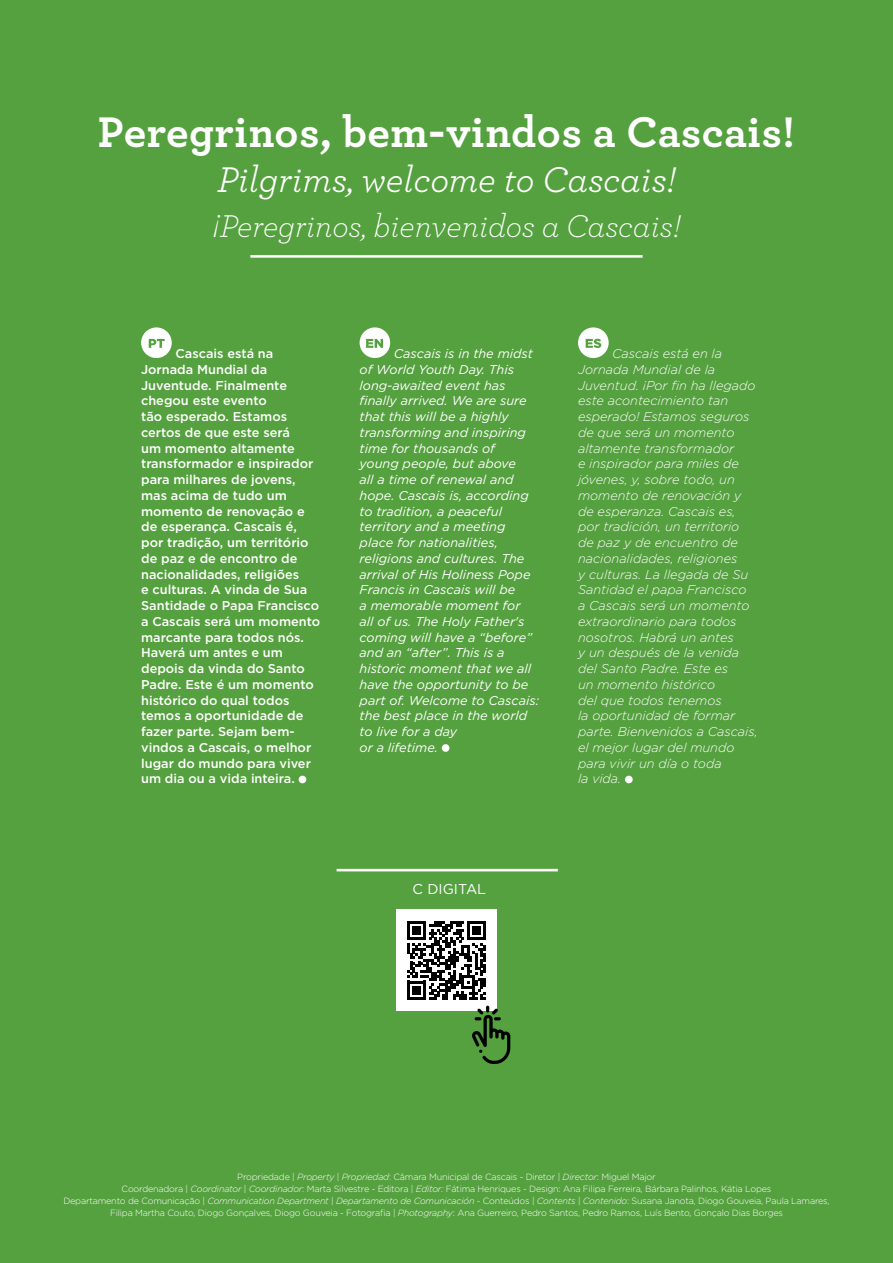
<style>
.page{position:relative;width:893px;height:1263px;background:#55a13f}
.page>*{position:absolute;margin:0;border:0;box-sizing:border-box;transform-origin:0 0}
.t1{font:700 45px "Archer";letter-spacing:.01em;color:#fff}
.t2{font:italic 37.5px "Archer";color:#fff}
.t3{font:italic 300 33px "Archer";color:#fff}
.t4{font:14.25px "Gotham";color:#fff}
.t5{font:italic 300 12.75px/15.8px "Gotham";color:#fff}
.t6{font:500 12.75px/15.8px "Gotham";color:#fff}
.t7{font:italic 12.75px/15.8px "Gotham";color:#fff}
.t8{font:300 9px/12px "Gotham";letter-spacing:-.02em;color:#fff;text-align:center}
.s1{font-style:italic}
</style>
<div class="page">
<div style="left:141px;top:327px;width:31px;height:31px;background:#fff;border-radius:50%"></div>
<svg style="left:149px;top:339px;width:16px;height:9px"></svg>
<div style="left:299px;top:776px;width:7px;height:7px;background:#fff;border-radius:50%"></div>
<div style="left:360px;top:327px;width:30px;height:31px;background:#fff;border-radius:50%"></div>
<svg style="left:366px;top:339px;width:17px;height:9px"></svg>
<div style="left:442px;top:744px;width:7px;height:8px;background:#fff;border-radius:50%"></div>
<div style="left:578px;top:327px;width:31px;height:31px;background:#fff;border-radius:50%"></div>
<svg style="left:586px;top:339px;width:15px;height:9px"></svg>
<div style="left:625px;top:776px;width:8px;height:7px;background:#fff;border-radius:50%"></div>
<hr style="left:250px;top:255px;width:393px;height:3px;background:#fff">
<hr style="left:337px;top:869px;width:221px;height:2px;background:#fff">
<div style="left:396px;top:910px;width:101px;height:101px;background:#fff"></div>
<svg style="left:407px;top:921px;width:79px;height:79px"></svg>
<svg style="left:472px;top:1006px;width:38px;height:58px"></svg>
<h1 class="t1" style="left:98px;top:96px;width:699px">Peregrinos, bem-vindos a Cascais!</h1>
<h2 class="t2" style="left:217px;top:152px;width:460px">Pilgrims, welcome to Cascais!</h2>
<h3 class="t3" style="left:212px;top:203px;width:469px">¡Peregrinos, bienvenidos a Cascais!</h3>
<p class="t6" style="left:141px;top:345px;width:181px;text-indent:34px">Cascais está na<br>Jornada Mundial da<br>Juventude. Finalmente chegou este evento<br>tão esperado. Estamos certos de que este será<br>um momento altamente transformador e inspirador para milhares de jovens, mas acima de tudo um momento de renovação e de esperança. Cascais é, por tradição, um território de paz e de encontro de nacionalidades, religiões<br>e culturas. A vinda de Sua<br>Santidade o Papa Francisco a Cascais será um momento marcante para todos nós.<br>Haverá um antes e um depois da vinda do Santo<br>Padre. Este é um momento histórico do qual todos temos a oportunidade de fazer parte. Sejam bem&shy;vindos a Cascais, o melhor lugar do mundo para viver um dia ou a vida inteira.</p>
<p class="t7" style="left:360px;top:345px;width:181px;text-indent:34px">Cascais is in the midst of World Youth Day. This long-awaited event has finally arrived. We are sure that this will be a highly transforming and inspiring time for thousands of<br>young people, but above<br>all a time of renewal and hope. Cascais is, according to tradition, a peaceful territory and a meeting place for nationalities, religions and cultures. The arrival of His Holiness Pope<br>Francis in Cascais will be<br>a memorable moment for<br>all of us. The Holy Father's coming will have a “before” and an “after”. This is a historic moment that we all have the opportunity to be part of. Welcome to Cascais: the best place in the world to live for a day<br>or a lifetime.</p>
<p class="t5" style="left:578px;top:345px;width:181px;text-indent:34px">Cascais está en la<br>Jornada Mundial de la<br>Juventud. ¡Por fin ha llegado este acontecimiento tan esperado! Estamos seguros de que será un momento altamente transformador<br>e inspirador para miles de jóvenes, y, sobre todo, un momento de renovación y de esperanza. Cascais es, por tradición, un territorio de paz y de encuentro de nacionalidades, religiones<br>y culturas. La llegada de Su<br>Santidad el papa Francisco<br>a Cascais será un momento extraordinario para todos nosotros. Habrá un antes<br>y un después de la venida del Santo Padre. Este es<br>un momento histórico<br>del que todos tenemos<br>la oportunidad de formar parte. Bienvenidos a Cascais, el mejor lugar del mundo para vivir un día o toda<br>la vida.</p>
<p class="t4" style="left:413px;top:880px;width:75px">C DIGITAL</p>
<p class="t8" style="left:63px;top:1171px;width:768px">Propriedade | <span class="s1">Property</span> | <span class="s1">Propriedad</span>: Câmara Municipal de Cascais - Diretor | <span class="s1">Director</span>: Miguel Major<br>Coordenadora | <span class="s1">Coordinator</span> | <span class="s1">Coordinador</span>: Marta Silvestre - Editora | <span class="s1">Editor:</span> Fátima Henriques - Design: Ana Filipa Ferreira, Bárbara Palinhos, Kátia Lopes<br>Departamento de Comunicação | <span class="s1">Communication Department</span> | <span class="s1">Departamento de Comunicación</span> - Conteúdos | <span class="s1">Contents</span> | <span class="s1">Contenido</span>: Susana Janota, Diogo Gouveia, Paula Lamares, Filipa Martha Couto, Diogo Gonçalves, Diogo Gouveia - Fotografia | <span class="s1">Photography</span>: Ana Guerreiro, Pedro Santos, Pedro Ramos, Luís Bento, Gonçalo Dias Borges</p>
</div>
